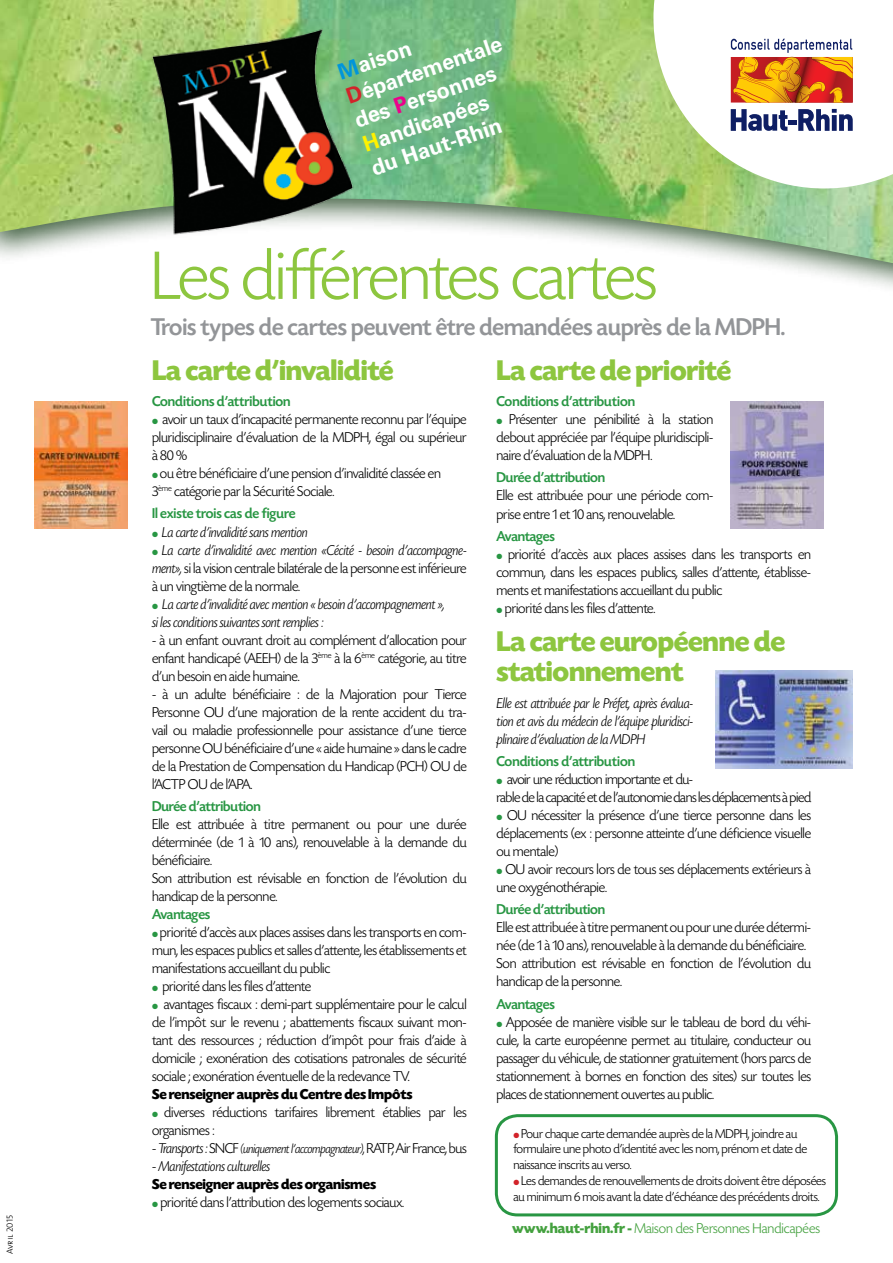
<style>
.page{position:relative;width:893px;height:1263px;background:#fff}
.page>*{position:absolute;margin:0;border:0;box-sizing:border-box;transform-origin:0 0}
.t1{font:300 72px "Today SHOP";letter-spacing:-.01em;color:#8dc63f}
.t2{font:700 30px/30px "Today SHOP";letter-spacing:-.01em;color:#8dc63f}
.t3{font:500 25.5px "Today SHOP";color:#939598}
.t4{font:700 21.75px/25.3px "Univers";color:#fff}
.t5{font:300 15px/18px "Today SHOP";letter-spacing:-.01em;color:#000;text-align:justify}
.t6{font:italic 300 15px/18px "Today SHOP";letter-spacing:-.01em;color:#000}
.t7{font:500 15px "Today SHOP";letter-spacing:-.01em;color:#289643}
.t8{font:700 15px/18px "Today SHOP";letter-spacing:-.01em;color:#000}
.t9{font:300 15px/18px "Today SHOP";letter-spacing:-.03em;color:#000}
.t10{font:300 15px "Today SHOP";color:#44a13f}
.t11{font:300 13.5px/15.8px "Today SHOP";letter-spacing:-.01em;color:#000}
.t12{font:italic 300 13.5px "Today SHOP";letter-spacing:-.02em;color:#000}
.t13{font:9px "The Sans Light Caps";color:#000}
.s1{color:#0095da}
.s2{color:#d2232a}
.s3{color:#ec008c}
.s4{color:#fff200}
.s5{color:#289643}
.s6{font-style:italic}
.s7{font-style:normal;font-size:15px}
.s8{font-size:15px}
.s9{font-style:normal}
.s10{font-weight:300}
.s11{font-weight:300;font-style:italic}
.s12{font-weight:700}
</style>
<div class="page">
<img style="left:0;top:0;width:893px;height:263px">
<svg style="left:653px;top:0;width:240px;height:188px"></svg>
<svg style="left:731px;top:109px;width:122px;height:22px"></svg>
<svg style="left:731px;top:39px;width:122px;height:64px"></svg>
<img style="left:142px;top:20px;width:221px;height:218px">
<img style="left:34px;top:401px;width:94px;height:128px">
<img style="left:730px;top:401px;width:94px;height:128px">
<div style="left:495px;top:1114px;width:343px;height:102px;border:3px solid #289643;border-radius:21px"></div>
<img style="left:715px;top:670px;width:137px;height:98px">
<p class="t13" style="left:2px;top:1254px;width:41px;rotate:-90deg">Avril 2015</p>
<h3 class="t4" style="left:335px;top:61px;width:165px;rotate:-19deg"><span class="s1">M</span>aison<br><span class="s2">D</span>épartementale des <span class="s3">P</span>ersonnes<br><span class="s4">H</span>andicapées du Haut-Rhin</h3>
<h1 class="t1" style="left:151px;top:238px;width:507px">Les différentes cartes</h1>
<h3 class="t3" style="left:151px;top:313px;width:636px">Trois types de cartes peuvent être demandées auprès de la MDPH.</h3>
<h2 class="t2" style="left:152px;top:356px;width:243px">La carte d’invalidité</h2>
<p class="t7" style="left:152px;top:394px;width:140px">Conditions d’attribution</p>
<p class="t5" style="left:152px;top:411px;width:316px"><span class="s5">●</span> avoir un taux d’incapacité permanente reconnu par l’équipe pluridisciplinaire d’évaluation de la MDPH, égal ou supérieur à 80 %</p>
<p class="t5" style="left:152px;top:465px;width:291px"><span class="s5">●</span> ou être bénéficiaire d’une pension d’invalidité classée en<br>3<sup>ème</sup> catégorie par la Sécurité Sociale.</p>
<p class="t7" style="left:152px;top:506px;width:145px">Il existe trois cas de figure</p>
<p class="t6" style="left:152px;top:523px;width:157px"><span class="s5">●</span> La carte d’invalidité sans mention</p>
<p class="t5" style="left:152px;top:541px;width:316px"><span class="s5">●</span> <span class="s6">La carte d’invalidité avec mention «Cécité - besoin d’accompagne&shy;ment»,</span> si la vision centrale bilatérale de la personne est inférieure à un vingtième de la normale.</p>
<p class="t6" style="left:152px;top:595px;width:294px"><span class="s5">●</span> La carte d’invalidité avec mention « besoin d’accompagnement », si les conditions suivantes sont remplies :</p>
<p class="t5" style="left:152px;top:631px;width:316px">- à un enfant ouvrant droit au complément d’allocation pour enfant handicapé (AEEH) de la 3<sup>ème</sup> à la 6<sup>ème</sup> catégorie, au titre d’un besoin en aide humaine.</p>
<p class="t5" style="left:152px;top:685px;width:316px">- à un adulte bénéficiaire : de la Majoration pour Tierce Personne OU d’une majoration de la rente accident du tra&shy;vail ou maladie professionnelle pour assistance d’une tierce personne OU bénéficiaire d’une « aide humaine » dans le cadre de la Prestation de Compensation du Handicap (PCH) OU de l’ACTP OU de l’APA.</p>
<p class="t7" style="left:152px;top:798px;width:110px">Durée d’attribution</p>
<p class="t5" style="left:152px;top:815px;width:316px;text-align:left">Elle est attribuée à titre permanent ou pour une durée déterminée (de 1 à 10 ans), renouvelable à la demande du bénéficiaire.<br>Son attribution est révisable en fonction de l’évolution du handicap de la personne.</p>
<p class="t7" style="left:152px;top:906px;width:60px">Avantages</p>
<p class="t5" style="left:152px;top:923px;width:316px"><span class="s5">●</span> priorité d’accès aux places assises dans les transports en com&shy;mun, les espaces publics et salles d’attente, les établissements et manifestations accueillant du public</p>
<p class="t5" style="left:152px;top:977px;width:161px"><span class="s5">●</span> priorité dans les files d’attente</p>
<p class="t5" style="left:152px;top:995px;width:316px"><span class="s5">●</span> avantages fiscaux : demi-part supplémentaire pour le calcul de l’impôt sur le revenu ; abattements fiscaux suivant mon&shy;tant des ressources ; réduction d’impôt pour frais d’aide à domicile ; exonération des cotisations patronales de sécurité sociale ; exonération éventuelle de la redevance TV.</p>
<p class="t8" style="left:152px;top:1085px;width:262px">Se renseigner auprès du Centre des Impôts</p>
<p class="t5" style="left:152px;top:1103px;width:316px"><span class="s5">●</span> diverses réductions tarifaires librement établies par les organismes :</p>
<p class="t12" style="left:152px;top:1141px;width:316px"><span class="s7">-</span> <span class="s8">Transports :</span> <span class="s7">SNCF</span> (uniquement l’accompagnateur)<span class="s9">,</span> <span class="s7">RATP, Air France, bus</span></p>
<p class="t8" style="left:152px;top:1157px;width:225px"><span class="s10">-</span> <span class="s11">Manifestations culturelles<br></span>Se renseigner auprès des organismes</p>
<p class="t5" style="left:152px;top:1193px;width:254px"><span class="s5">●</span> priorité dans l’attribution des logements sociaux.</p>
<h2 class="t2" style="left:496px;top:356px;width:236px">La carte de priorité</h2>
<p class="t7" style="left:496px;top:394px;width:140px">Conditions d’attribution</p>
<p class="t5" style="left:496px;top:411px;width:218px"><span class="s5">●</span> Présenter une pénibilité à la station debout appréciée par l’équipe pluridiscipli&shy;naire d’évaluation de la MDPH.</p>
<p class="t7" style="left:496px;top:470px;width:110px">Durée d’attribution</p>
<p class="t5" style="left:496px;top:487px;width:218px">Elle est attribuée pour une période com&shy;prise entre 1 et 10 ans, renouvelable.</p>
<p class="t7" style="left:496px;top:528px;width:60px">Avantages</p>
<p class="t5" style="left:496px;top:545px;width:316px"><span class="s5">●</span> priorité d’accès aux places assises dans les transports en commun, dans les espaces publics, salles d’attente, établisse&shy;ments et manifestations accueillant du public</p>
<p class="t5" style="left:496px;top:599px;width:160px"><span class="s5">●</span> priorité dans les files d’attente.</p>
<h2 class="t2" style="left:496px;top:628px;width:290px">La carte européenne de stationnement</h2>
<p class="t6" style="left:496px;top:694px;width:198px;text-align:justify">Elle est attribuée par le Préfet, après évalua&shy;tion et avis du médecin de l’équipe pluridisci&shy;plinaire d’évaluation de la MDPH</p>
<p class="t7" style="left:496px;top:753px;width:140px">Conditions d’attribution</p>
<p class="t9" style="left:496px;top:771px;width:316px"><span class="s5">●</span> avoir une réduction importante et du-<br>rable de la capacité et de l’autonomie dans les déplacements à pied</p>
<p class="t5" style="left:496px;top:807px;width:316px"><span class="s5">●</span> OU nécessiter la présence d’une tierce personne dans les déplacements (ex : personne atteinte d’une déficience visuelle ou mentale)</p>
<p class="t5" style="left:496px;top:861px;width:316px"><span class="s5">●</span> OU avoir recours lors de tous ses déplacements extérieurs à une oxygénothérapie.</p>
<p class="t7" style="left:496px;top:902px;width:110px">Durée d’attribution</p>
<p class="t5" style="left:496px;top:919px;width:316px;text-align:left">Elle est attribuée à titre permanent ou pour une durée détermi&shy;née (de 1 à 10 ans), renouvelable à la demande du bénéficiaire.<br>Son attribution est révisable en fonction de l’évolution du handicap de la personne.</p>
<p class="t7" style="left:496px;top:996px;width:60px">Avantages</p>
<p class="t5" style="left:496px;top:1013px;width:316px"><span class="s5">●</span> Apposée de manière visible sur le tableau de bord du véhi&shy;cule, la carte européenne permet au titulaire, conducteur ou passager du véhicule, de stationner gratuitement (hors parcs de stationnement à bornes en fonction des sites) sur toutes les places de stationnement ouvertes au public.</p>
<p class="t11" style="left:513px;top:1126px;width:295px"><span class="s2">●</span> Pour chaque carte demandée auprès de la MDPH, joindre au formulaire une photo d’identité avec les nom, prénom et date de naissance inscrits au verso.</p>
<p class="t11" style="left:513px;top:1173px;width:314px"><span class="s2">●</span> Les demandes de renouvellements de droits doivent être déposées au minimum 6 mois avant la date d’échéance des précédents droits.</p>
<p class="t10" style="left:512px;top:1220px;width:309px"><span class="s12">www.haut-rhin.fr -</span> Maison des Personnes Handicapées</p>
</div>
